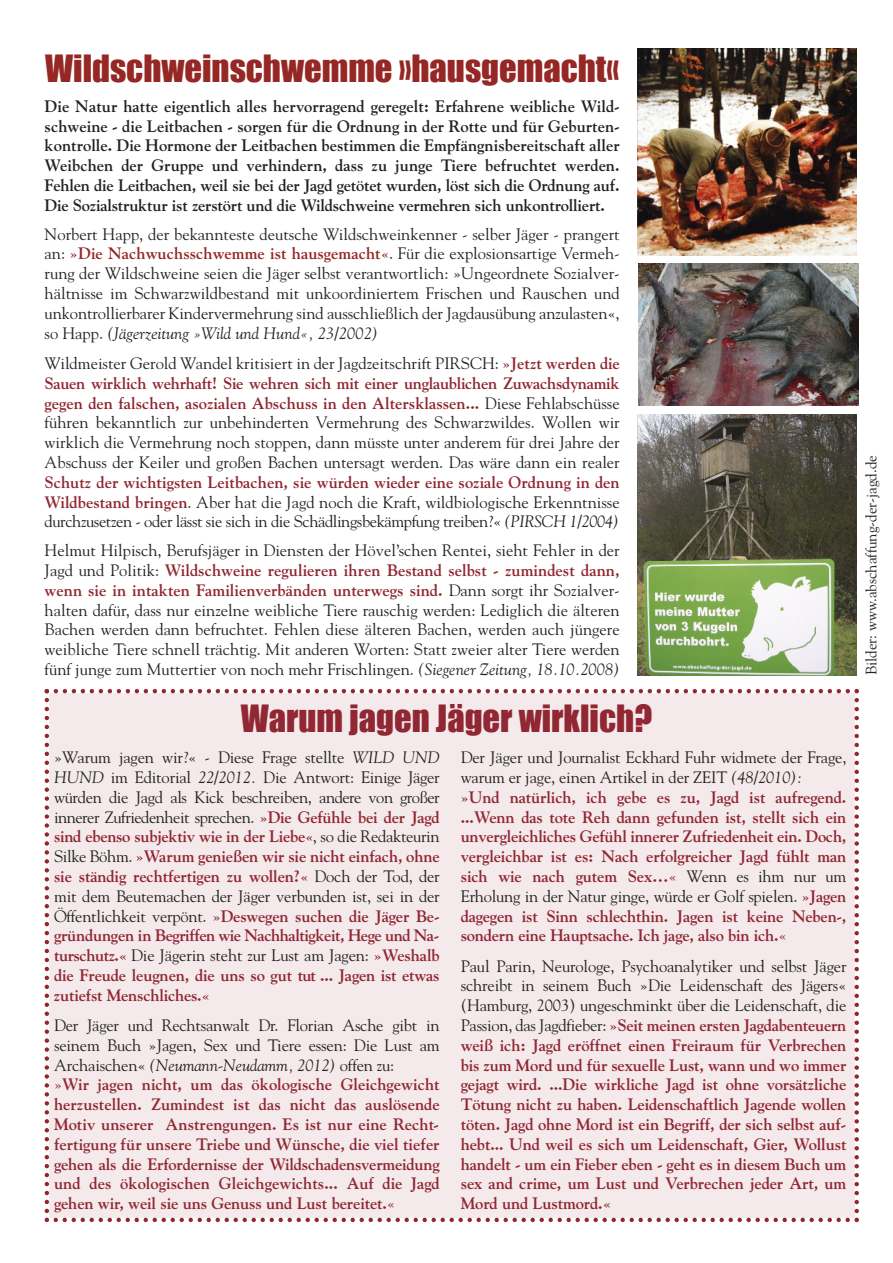
<style>
.page{position:relative;width:893px;height:1263px;background:#fff}
.page>*{position:absolute;margin:0;border:0;box-sizing:border-box;transform-origin:0 0}
.t1{font:34.5px "Impact";color:#952725}
.t2{font:34.5px "Impact";color:#902732}
.t3{font:700 16.5px/19.8px "Goudy";letter-spacing:-.01em;color:#902732;text-align:justify}
.t4{font:16.5px/19.8px "Goudy";letter-spacing:-.005em;color:#222221;text-align:justify}
.t5{font:700 16.5px/19.8px "Goudy";letter-spacing:-.015em;color:#222221;text-align:justify}
.t6{font:15px "Goudy";color:#222221}
.s1{font-weight:700;color:#952725}
.s2{font-style:italic}
.s3{font-weight:700;color:#902732}
.s4{font-weight:400;color:#222221}
.s5{font-weight:400;font-style:italic;color:#222221}
.s6{font-weight:400}
</style>
<div class="page">
<img style="left:639px;top:264px;width:219px;height:141px">
<img style="left:638px;top:48px;width:219px;height:207px">
<img style="left:638px;top:414px;width:219px;height:261px">
<div style="left:45px;top:689px;width:814px;height:533px;background:#f4e9eb"></div>
<h1 class="t1" style="left:45px;top:47px;width:576px">Wildschweinschwemme »hausgemacht«</h1>
<p class="t5" style="left:45px;top:96px;width:577px">Die Natur hatte eigentlich alles hervorragend geregelt: Erfahrene weibliche Wild&shy;schweine - die Leitbachen - sorgen für die Ordnung in der Rotte und für Geburten&shy;kontrolle. Die Hormone der Leitbachen bestimmen die Empfängnisbereitschaft aller Weibchen der Gruppe und verhindern, dass zu junge Tiere befruchtet werden.<br>Fehlen die Leitbachen, weil sie bei der Jagd getötet wurden, löst sich die Ordnung auf.<br>Die Sozialstruktur ist zerstört und die Wildschweine vermehren sich unkontrolliert.</p>
<p class="t4" style="left:45px;top:224px;width:577px">Norbert Happ, der bekannteste deutsche Wildschweinkenner - selber Jäger - prangert an: <span class="s1">»Die Nachwuchsschwemme ist hausgemacht«</span>. Für die explosionsartige Vermeh&shy;rung der Wildschweine seien die Jäger selbst verantwortlich: »Ungeordnete Sozialver&shy;hältnisse im Schwarzwildbestand mit unkoordiniertem Frischen und Rauschen und unkontrollierbarer Kindervermehrung sind ausschließlich der Jagdausübung anzulasten«, so Happ. <span class="s2">(Jägerzeitung »Wild und Hund«, 23/2002)</span></p>
<p class="t4" style="left:45px;top:353px;width:577px">Wildmeister Gerold Wandel kritisiert in der Jagdzeitschrift PIRSCH: <span class="s3">»Jetzt werden die Sauen wirklich wehrhaft! Sie wehren sich mit einer unglaublichen Zuwachsdynamik gegen den falschen, asozialen Abschuss in den Altersklassen...</span> Diese Fehlabschüsse führen bekanntlich zur unbehinderten Vermehrung des Schwarzwildes. Wollen wir wirklich die Vermehrung noch stoppen, dann müsste unter anderem für drei Jahre der Abschuss der Keiler und großen Bachen untersagt werden. Das wäre dann ein realer</p>
<p class="t4" style="left:45px;top:472px;width:577px"><span class="s3">Schutz der wichtigsten Leitbachen, sie würden wieder eine soziale Ordnung in den Wildbestand bringen</span>. Aber hat die Jagd noch die Kraft, wildbiologische Erkenntnisse durchzusetzen - oder lässt sie sich in die Schädlingsbekämpfung treiben?« <span class="s2">(PIRSCH 1/2004)</span></p>
<p class="t4" style="left:45px;top:540px;width:577px">Helmut Hilpisch, Berufsjäger in Diensten der Hövel’schen Rentei, sieht Fehler in der Jagd und Politik: <span class="s3">Wildschweine regulieren ihren Bestand selbst - zumindest dann, wenn sie in intakten Familienverbänden unterwegs sind.</span> Dann sorgt ihr Sozialver&shy;halten dafür, dass nur einzelne weibliche Tiere rauschig werden: Lediglich die älteren Bachen werden dann befruchtet. Fehlen diese älteren Bachen, werden auch jüngere weibliche Tiere schnell trächtig. Mit anderen Worten: Statt zweier alter Tiere werden fünf junge zum Muttertier von noch mehr Frischlingen. <span class="s2">(Siegener Zeitung, 18.10.2008)</span></p>
<h1 class="t2" style="left:241px;top:697px;width:413px">Warum jagen Jäger wirklich?</h1>
<p class="t3" style="left:461px;top:747px;width:387px;text-align:left"><span class="s4">Der Jäger und Journalist Eckhard Fuhr widmete der Frage, warum er jage, einen Artikel in der ZEIT</span> <span class="s5">(48/2010):<br></span>»Und natürlich, ich gebe es zu, Jagd ist aufregend. ...Wenn das tote Reh dann gefunden ist, stellt sich ein unvergleichliches Gefühl innerer Zufriedenheit ein. Doch, vergleichbar ist es: Nach erfolgreicher Jagd fühlt man sich wie nach gutem Sex…<span class="s6">«</span> <span class="s4">Wenn es ihm nur um Erholung in der Natur ginge, würde er Golf spielen.</span> »Jagen dagegen ist Sinn schlechthin. Jagen ist keine Neben-, sondern eine Hauptsache. Ich jage, also bin ich.<span class="s6">«</span></p>
<p class="t3" style="left:461px;top:956px;width:387px"><span class="s4">Paul Parin, Neurologe, Psychoanalytiker und selbst Jäger schreibt in seinem Buch »Die Leidenschaft des Jägers« (Hamburg, 2003) ungeschminkt über die Leidenschaft, die Passion, das Jagdfieber:</span> »Seit meinen ersten Jagdabenteuern weiß ich: Jagd eröffnet einen Freiraum für Verbrechen bis zum Mord und für sexuelle Lust, wann und wo immer gejagt wird. ...Die wirkliche Jagd ist ohne vorsätzliche Tötung nicht zu haben. Leidenschaftlich Jagende wollen töten. Jagd ohne Mord ist ein Begriff, der sich selbst auf&shy;hebt... Und weil es sich um Leidenschaft, Gier, Wollust handelt - um ein Fieber eben - geht es in diesem Buch um sex and crime, um Lust und Verbrechen jeder Art, um Mord und Lustmord.«</p>
<p class="t3" style="left:54px;top:747px;width:387px"><span class="s4">»Warum jagen wir?« - Diese Frage stellte</span> <span class="s5">WILD UND HUND</span> <span class="s4">im Editorial</span> <span class="s5">22/2012.</span> <span class="s4">Die Antwort: Einige Jäger würden die Jagd als Kick beschreiben, andere von großer innerer Zufriedenheit sprechen.</span> »Die Gefühle bei der Jagd sind ebenso subjektiv wie in der Liebe«<span class="s4">, so die Redakteurin Silke Böhm.</span> »Warum genießen wir sie nicht einfach, ohne sie ständig rechtfertigen zu wollen?« <span class="s4">Doch der Tod, der mit dem Beutemachen der Jäger verbunden ist, sei in der Öffentlichkeit verpönt.</span> »Deswegen suchen die Jäger Be&shy;gründungen in Begriffen wie Nachhaltigkeit, Hege und Na&shy;turschutz.« <span class="s4">Die Jägerin steht zur Lust am Jagen:</span> »Weshalb die Freude leugnen, die uns so gut tut ... Jagen ist etwas zutiefst Menschliches.«</p>
<p class="t3" style="left:54px;top:1015px;width:387px;text-align:left"><span class="s4">Der Jäger und Rechtsanwalt Dr. Florian Asche gibt in seinem Buch »Jagen, Sex und Tiere essen: Die Lust am Archaischen«</span> <span class="s5">(Neumann-Neudamm, 2012)</span> <span class="s4">offen zu:<br></span><span class="s6">»</span>Wir jagen nicht, um das ökologische Gleichgewicht herzustellen. Zumindest ist das nicht das auslösende Motiv unserer Anstrengungen. Es ist nur eine Recht&shy;fertigung für unsere Triebe und Wünsche, die viel tiefer gehen als die Erfordernisse der Wildschadensvermeidung und des ökologischen Gleichgewichts... Auf die Jagd gehen wir, weil sie uns Genuss und Lust bereitet.<span class="s6">«</span></p>
<p class="t6" style="left:862px;top:675px;width:221px;rotate:-90deg">Bilder: www.abschaffung-der-jagd.de</p>
</div>
